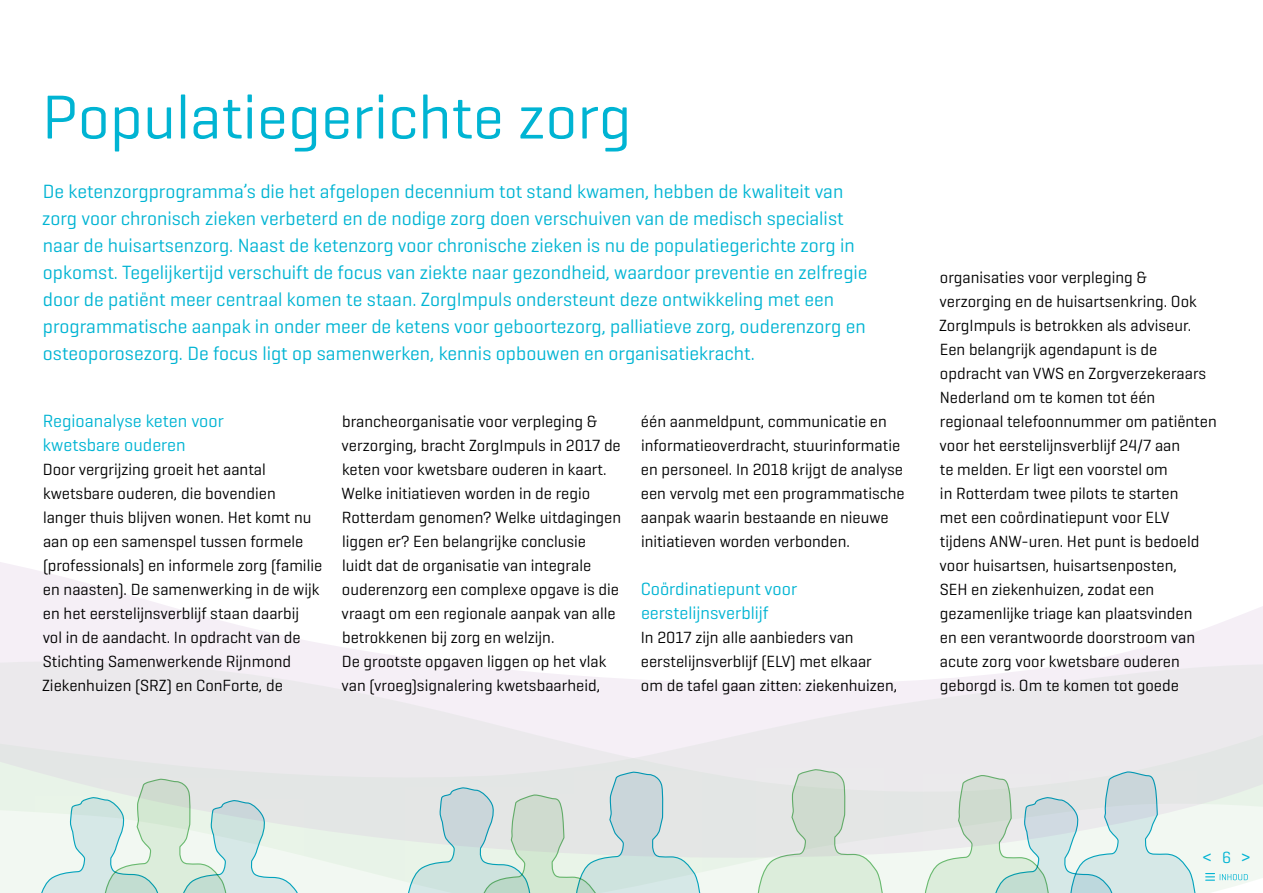
<style>
.page{position:relative;width:1263px;height:893px;background:#fff}
.page>*{position:absolute;margin:0;border:0;box-sizing:border-box;transform-origin:0 0}
.t1{font:63px "Geogrotesque";color:#00b4d3}
.t2{font:19.5px/27px "Geogrotesque";color:#00b4d3}
.t3{font:18px/24px "Geogrotesque";color:#00b4d3}
.t4{font:16.5px/24px "Geogrotesque";color:#000}
.s1{font-size:16.5px}
</style>
<div class="page">
<svg style="left:0;top:858px;width:1263px;height:35px;fill:#f2f8f2"></svg>
<svg style="left:0;top:562px;width:1263px;height:296px"></svg>
<svg style="left:924px;top:771px;width:272px;height:122px;background:#d7e4e1"></svg>
<svg style="left:36px;top:779px;width:267px;height:114px"></svg>
<svg style="left:757px;top:769px;width:126px;height:124px;background:#dbe5db"></svg>
<svg style="left:406px;top:772px;width:295px;height:121px;background:#d3e1dd"></svg>
<svg style="left:1206px;top:873px;width:8px;height:8px"></svg>
<svg style="left:1220px;top:874px;width:28px;height:6px"></svg>
<h1 class="t1" style="left:42px;top:78px;width:591px">Populatiegerichte zorg</h1>
<p class="t2" style="left:42px;top:177px;width:827px">De ketenzorgprogramma’s die het afgelopen decennium tot stand kwamen, hebben de kwaliteit van zorg voor chronisch zieken verbeterd en de nodige zorg doen verschuiven van de medisch specialist naar de huisartsenzorg. Naast de ketenzorg voor chronische zieken is nu de populatiegerichte zorg in opkomst. Tegelijkertijd verschuift de focus van ziekte naar gezondheid, waardoor preventie en zelfregie door de patiënt meer centraal komen te staan. ZorgImpuls ondersteunt deze ontwikkeling met een programmatische aanpak in onder meer de ketens voor geboortezorg, palliatieve zorg, ouderenzorg en osteoporosezorg. De focus ligt op samenwerken, kennis opbouwen en organisatiekracht.</p>
<p class="t3" style="left:43px;top:408px;width:183px">Regioanalyse keten voor kwetsbare ouderen</p>
<p class="t4" style="left:42px;top:456px;width:282px">Door vergrijzing groeit het aantal kwetsbare ouderen, die bovendien<br>langer thuis blijven wonen. Het komt nu aan op een samenspel tussen formele (professionals) en informele zorg (familie en naasten). De samenwerking in de wijk en het eerstelijnsverblijf staan daarbij<br>vol in de aandacht. In opdracht van de Stichting Samenwerkende Rijnmond Ziekenhuizen (SRZ) en ConForte, de</p>
<p class="t4" style="left:342px;top:408px;width:281px">brancheorganisatie voor verpleging &amp; verzorging, bracht ZorgImpuls in 2017 de keten voor kwetsbare ouderen in kaart.<br>Welke initiatieven worden in de regio Rotterdam genomen? Welke uitdagingen liggen er? Een belangrijke conclusie<br>luidt dat de organisatie van integrale ouderenzorg een complexe opgave is die vraagt om een regionale aanpak van alle betrokkenen bij zorg en welzijn.<br>De grootste opgaven liggen op het vlak van (vroeg)signalering kwetsbaarheid,</p>
<p class="t4" style="left:641px;top:408px;width:265px">één aanmeldpunt, communicatie en informatieoverdracht, stuurinformatie en personeel. In 2018 krijgt de analyse een vervolg met een programmatische aanpak waarin bestaande en nieuwe initiatieven worden verbonden.</p>
<p class="t3" style="left:641px;top:576px;width:158px">Coördinatiepunt voor eerstelijnsverblijf</p>
<p class="t4" style="left:641px;top:624px;width:258px">In 2017 zijn alle aanbieders van eerstelijnsverblijf (ELV) met elkaar om de tafel gaan zitten: ziekenhuizen,</p>
<p class="t4" style="left:939px;top:264px;width:279px">organisaties voor verpleging &amp; verzorging en de huisartsenkring. Ook ZorgImpuls is betrokken als adviseur.<br>Een belangrijk agendapunt is de opdracht van VWS en Zorgverzekeraars Nederland om te komen tot één regionaal telefoonnummer om patiënten voor het eerstelijnsverblijf 24/7 aan<br>te melden. Er ligt een voorstel om<br>in Rotterdam twee pilots te starten<br>met een coördinatiepunt voor ELV tijdens ANW-uren. Het punt is bedoeld voor huisartsen, huisartsenposten,<br>SEH en ziekenhuizen, zodat een gezamenlijke triage kan plaatsvinden<br>en een verantwoorde doorstroom van acute zorg voor kwetsbare ouderen geborgd is. Om te komen tot goede</p>
<p class="t2" style="left:1202px;top:843px;width:50px">&lt;<span class="s1">6</span>&gt;</p>
</div>
